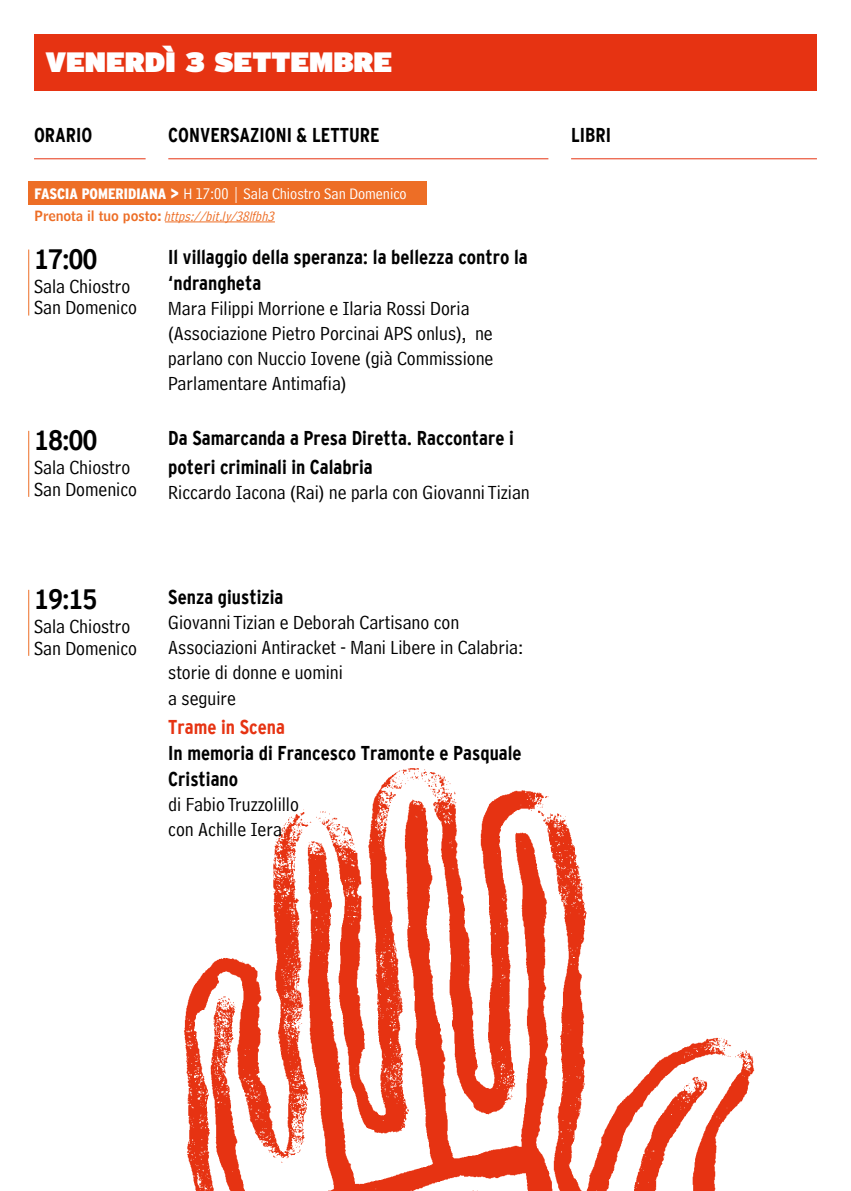
<style>
.page{position:relative;width:851px;height:1191px;background:#fff}
.page>*{position:absolute;margin:0;border:0;box-sizing:border-box;transform-origin:0 0}
.t1{font:900 28px "Interstate";color:#fff}
.t2{font:700 28px "Interstate Cond Mono";letter-spacing:-.04em;color:#000}
.t3{font:20px/25px "Bell Centennial Std Address";color:#000}
.t4{font:700 20px/26px "Interstate Cond Mono";color:#000}
.t5{font:700 20px "Interstate Cond Mono";color:#e63312}
.t6{font:16px "Bell Centennial Std Address";color:#fff}
.t7{font:italic 14px "Bell Centennial Std Address";color:#ed6e26}
.s1{font-family:"Interstate Cond Mono";font-weight:900;font-size:15px}
.s2{font-family:"Interstate Cond Mono";font-weight:900}
.s3{font-family:"Bell Centennial Std Name Num";font-style:normal}
</style>
<div class="page">
<img style="left:184px;top:768px;width:571px;height:423px">
<div style="left:34px;top:34px;width:782px;height:57px;background:#e63312"></div>
<hr style="left:34px;top:158px;width:112px;height:1px;background:#e63312">
<hr style="left:571px;top:158px;width:245px;height:1px;background:#e63312">
<hr style="left:168px;top:158px;width:380px;height:1px;background:#e63312">
<div style="left:28px;top:181px;width:398px;height:24px;background:#ed6e26"></div>
<hr style="left:165px;top:221px;width:110px;height:1px;background:#ed6e26">
<hr style="left:28px;top:249px;width:1px;height:66px;background:#ed6e26">
<hr style="left:28px;top:431px;width:1px;height:66px;background:#ed6e26">
<hr style="left:28px;top:590px;width:1px;height:66px;background:#ed6e26">
<h1 class="t1" style="left:45px;top:45px;width:348px">VENERDÌ 3 SETTEMBRE</h1>
<p class="t4" style="left:34px;top:121px;width:60px">ORARIO</p>
<p class="t4" style="left:168px;top:121px;width:213px">CONVERSAZIONI &amp; LETTURE</p>
<p class="t4" style="left:571px;top:121px;width:41px">LIBRI</p>
<p class="t6" style="left:35px;top:184px;width:373px"><span class="s1">FASCIA POMERIDIANA</span> <span class="s2">&gt;</span> H 17:00 | Sala Chiostro San Domenico</p>
<p class="t7" style="left:35px;top:208px;width:242px"><span class="s3">Prenota il tuo posto:</span> https://bit.ly/38lfbh3</p>
<h1 class="t2" style="left:34px;top:244px;width:65px">17:00</h1>
<p class="t3" style="left:34px;top:276px;width:105px;line-height:21.2px">Sala Chiostro<br>San Domenico</p>
<h1 class="t2" style="left:34px;top:425px;width:65px">18:00</h1>
<p class="t3" style="left:34px;top:457px;width:105px;line-height:21.2px">Sala Chiostro<br>San Domenico</p>
<p class="t4" style="left:168px;top:243px;width:361px">Il villaggio della speranza: la bellezza contro la ‘ndrangheta</p>
<p class="t3" style="left:168px;top:295px;width:326px">Mara Filippi Morrione e Ilaria Rossi Doria (Associazione Pietro Porcinai APS onlus), ne parlano con Nuccio Iovene (già Commissione Parlamentare Antimafia)</p>
<p class="t4" style="left:168px;top:423px;width:347px;line-height:28.8px">Da Samarcanda a Presa Diretta. Raccontare i poteri criminali in Calabria</p>
<p class="t3" style="left:168px;top:480px;width:363px">Riccardo Iacona (Rai) ne parla con Giovanni Tizian</p>
<h1 class="t2" style="left:34px;top:584px;width:65px">19:15</h1>
<p class="t3" style="left:34px;top:616px;width:105px;line-height:21.2px">Sala Chiostro<br>San Domenico</p>
<p class="t4" style="left:168px;top:583px;width:117px">Senza giustizia</p>
<p class="t3" style="left:168px;top:609px;width:356px">Giovanni Tizian e Deborah Cartisano con<br>Associazioni Antiracket - Mani Libere in Calabria: storie di donne e uomini<br>a seguire</p>
<p class="t5" style="left:168px;top:715px;width:118px">Trame in Scena</p>
<p class="t4" style="left:168px;top:739px;width:355px">In memoria di Francesco Tramonte e Pasquale<br>Cristiano</p>
<p class="t3" style="left:168px;top:791px;width:132px">di Fabio Truzzolillo con Achille Iera</p>
</div>
